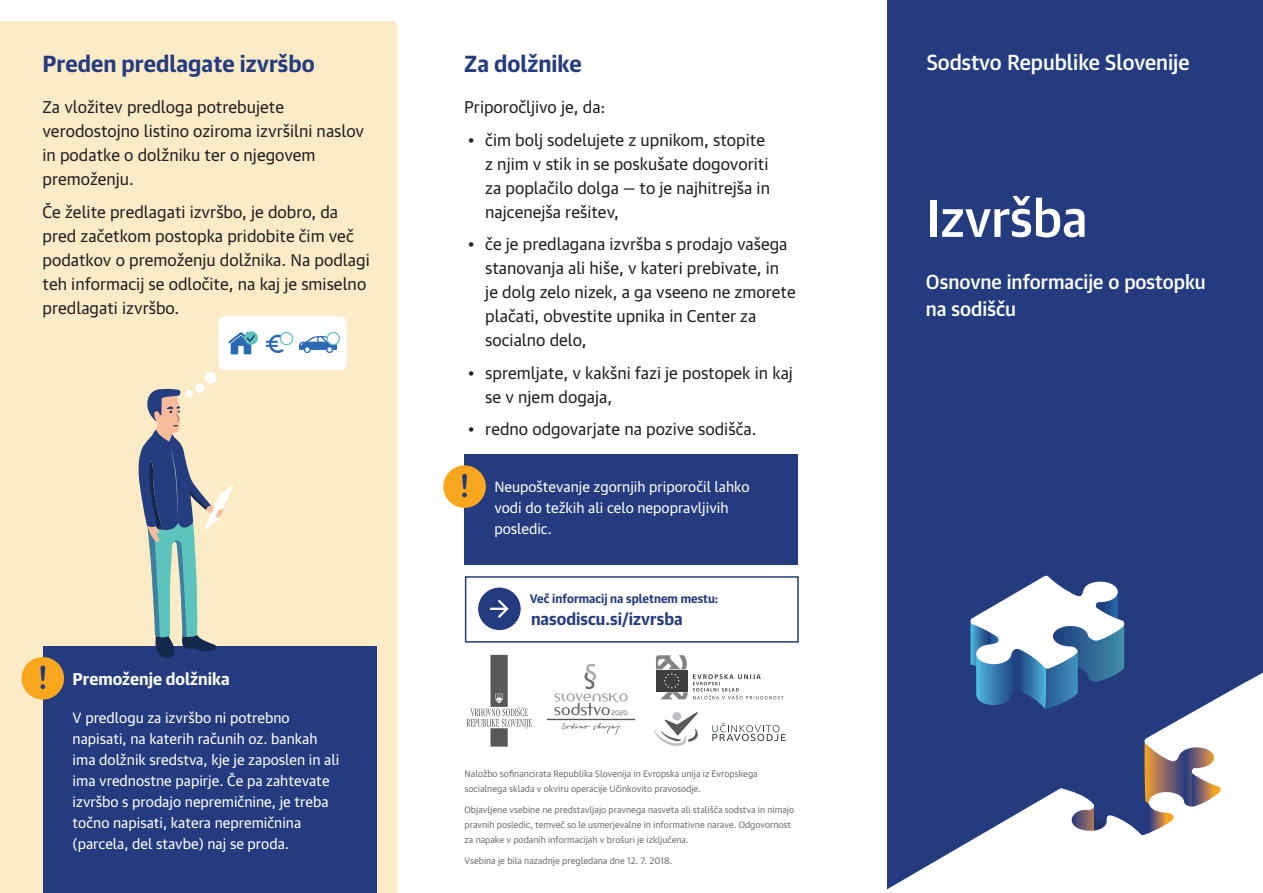
<style>
.page{position:relative;width:1263px;height:893px;background:#fff}
.page>*{position:absolute;margin:0;border:0;box-sizing:border-box;transform-origin:0 0}
.NASLOVKA_H1{font:500 51px "Guardian Sans Text";color:#fff}
.VSEBINA_naslov{font:700 22.5px "Guardian Sans Text";color:#243c7f}
.SODSTVO_nadnapis{font:500 21px "Guardian Sans Text";color:#fff}
.NASLOVKA_H1-2{font:500 19.5px/27px "Guardian Sans Text";color:#fff}
.VSEBINA_body{font:16.5px/24px "Guardian Sans Text";color:#231f20}
.VSEBINA_podnaslov_bl{font:700 16.5px "Guardian Sans Text";color:#243c7f}
.VSEBINA_podnaslov_wh{font:700 16.5px "Guardian Sans Text";color:#fff}
.VSEBINA_bodysmall_wh{font:14.4px/21px "Guardian Sans Text";color:#fff}
.VSEBINA_timeline_blu{font:700 12px "Guardian Sans Text";color:#243c7f}
.t1{font:9px/15px "Guardian Sans Text";color:#6c6d70}
</style>
<div class="page">
<div style="left:887px;top:0;width:376px;height:893px;background:#243c7f"></div>
<svg style="left:887px;top:672px;width:376px;height:221px"></svg>
<svg style="left:970px;top:575px;width:155px;height:134px"></svg>
<div style="left:0;top:21px;width:398px;height:872px;background:#fcebc7"></div>
<div style="left:43px;top:646px;width:334px;height:247px;background:#243c7f"></div>
<div style="left:465px;top:455px;width:333px;height:110px;background:#243c7f"></div>
<div style="left:22px;top:657px;width:42px;height:43px;background:#f8a61b;border-radius:50%"></div>
<svg style="left:40px;top:665px;width:5px;height:24px"></svg>
<div style="left:443px;top:465px;width:43px;height:43px;background:#f8a61b;border-radius:50%"></div>
<svg style="left:462px;top:474px;width:5px;height:23px"></svg>
<div style="left:478px;top:588px;width:43px;height:42px;background:#243c7f;border-radius:50%"></div>
<svg style="left:490px;top:600px;width:19px;height:18px"></svg>
<div style="left:465px;top:576px;width:334px;height:67px;border:2px solid #243c7f"></div>
<div style="left:205px;top:372px;width:11px;height:12px;background:#fff;border-radius:50%"></div>
<div style="left:195px;top:384px;width:9px;height:9px;background:#fff;border-radius:50%"></div>
<div style="left:218px;top:316px;width:129px;height:54px;background:#fff;border-radius:7px"></div>
<svg style="left:228px;top:331px;width:30px;height:23px"></svg>
<svg style="left:266px;top:332px;width:27px;height:21px"></svg>
<svg style="left:138px;top:388px;width:96px;height:270px;background:#aeb6b0"></svg>
<svg style="left:299px;top:332px;width:41px;height:21px"></svg>
<hr style="left:547px;top:719px;width:88px;height:1px;background:#57585a">
<svg style="left:554px;top:664px;width:74px;height:51px"></svg>
<svg style="left:562px;top:723px;width:59px;height:12px"></svg>
<svg style="left:654px;top:712px;width:44px;height:34px"></svg>
<svg style="left:712px;top:723px;width:74px;height:18px"></svg>
<div style="left:490px;top:655px;width:18px;height:52px;background:#57585a"></div>
<div style="left:490px;top:728px;width:18px;height:19px;background:#57585a"></div>
<svg style="left:466px;top:693px;width:66px;height:36px"></svg>
<svg style="left:656px;top:655px;width:127px;height:44px"></svg>
<p class="VSEBINA_naslov" style="left:43px;top:45px;width:274px">Preden predlagate izvršbo</p>
<p class="VSEBINA_body" style="left:43px;top:94px;width:323px">Za vložitev predloga potrebujete verodostojno listino oziroma izvršilni naslov in podatke o dolžniku ter o njegovem premoženju.</p>
<p class="VSEBINA_body" style="left:43px;top:199px;width:329px">Če želite predlagati izvršbo, je dobro, da pred začetkom postopka pridobite čim več podatkov o premoženju dolžnika. Na podlagi teh informacij se odločite, na kaj je smiselno predlagati izvršbo.</p>
<p class="VSEBINA_podnaslov_wh" style="left:73px;top:665px;width:159px">Premoženje dolžnika</p>
<p class="VSEBINA_bodysmall_wh" style="left:73px;top:706px;width:268px">V predlogu za izvršbo ni potrebno napisati, na katerih računih oz. bankah ima dolžnik sredstva, kje je zaposlen in ali ima vrednostne papirje. Če pa zahtevate izvršbo s prodajo nepremičnine, je treba točno napisati, katera nepremičnina (parcela, del stavbe) naj se proda.</p>
<p class="VSEBINA_naslov" style="left:464px;top:45px;width:119px">Za dolžnike</p>
<p class="VSEBINA_body" style="left:464px;top:94px;width:143px">Priporočljivo je, da:</p>
<p class="VSEBINA_body" style="left:485px;top:126px;width:286px;text-indent:-17px">• čim bolj sodelujete z upnikom, stopite z njim v stik in se poskušate dogovoriti za poplačilo dolga — to je najhitrejša in najcenejša rešitev,</p>
<p class="VSEBINA_body" style="left:485px;top:231px;width:312px;text-indent:-17px">• če je predlagana izvršba s prodajo vašega stanovanja ali hiše, v kateri prebivate, in je dolg zelo nizek, a ga vseeno ne zmorete plačati, obvestite upnika in Center za socialno delo,</p>
<p class="VSEBINA_body" style="left:485px;top:359px;width:309px;text-indent:-17px">• spremljate, v kakšni fazi je postopek in kaj se v njem dogaja,</p>
<p class="VSEBINA_body" style="left:468px;top:416px;width:290px">• redno odgovarjate na pozive sodišča.</p>
<p class="VSEBINA_bodysmall_wh" style="left:494px;top:475px;width:257px">Neupoštevanje zgornjih priporočil lahko vodi do težkih ali celo nepopravljivih posledic.</p>
<p class="VSEBINA_timeline_blu" style="left:530px;top:589px;width:190px">Več informacij na spletnem mestu:</p>
<p class="VSEBINA_podnaslov_bl" style="left:531px;top:605px;width:153px">nasodiscu.si/izvrsba</p>
<p class="t1" style="left:465px;top:765px;width:295px">Naložbo sofinancirata Republika Slovenija in Evropska unija iz Evropskega socialnega sklada v okviru operacije Učinkovito pravosodje.</p>
<p class="t1" style="left:465px;top:801px;width:331px">Objavljene vsebine ne predstavljajo pravnega nasveta ali stališča sodstva in nimajo pravnih posledic, temveč so le usmerjevalne in informativne narave. Odgovornost za napake v podanih informacijah v brošuri je izključena.</p>
<p class="t1" style="left:465px;top:852px;width:209px">Vsebina je bila nazadnje pregledana dne 12. 7. 2018.</p>
<p class="SODSTVO_nadnapis" style="left:927px;top:45px;width:264px">Sodstvo Republike Slovenije</p>
<p class="NASLOVKA_H1" style="left:926px;top:177px;width:163px">Izvršba</p>
<p class="NASLOVKA_H1-2" style="left:926px;top:267px;width:281px">Osnovne informacije o postopku na sodišču</p>
</div>
